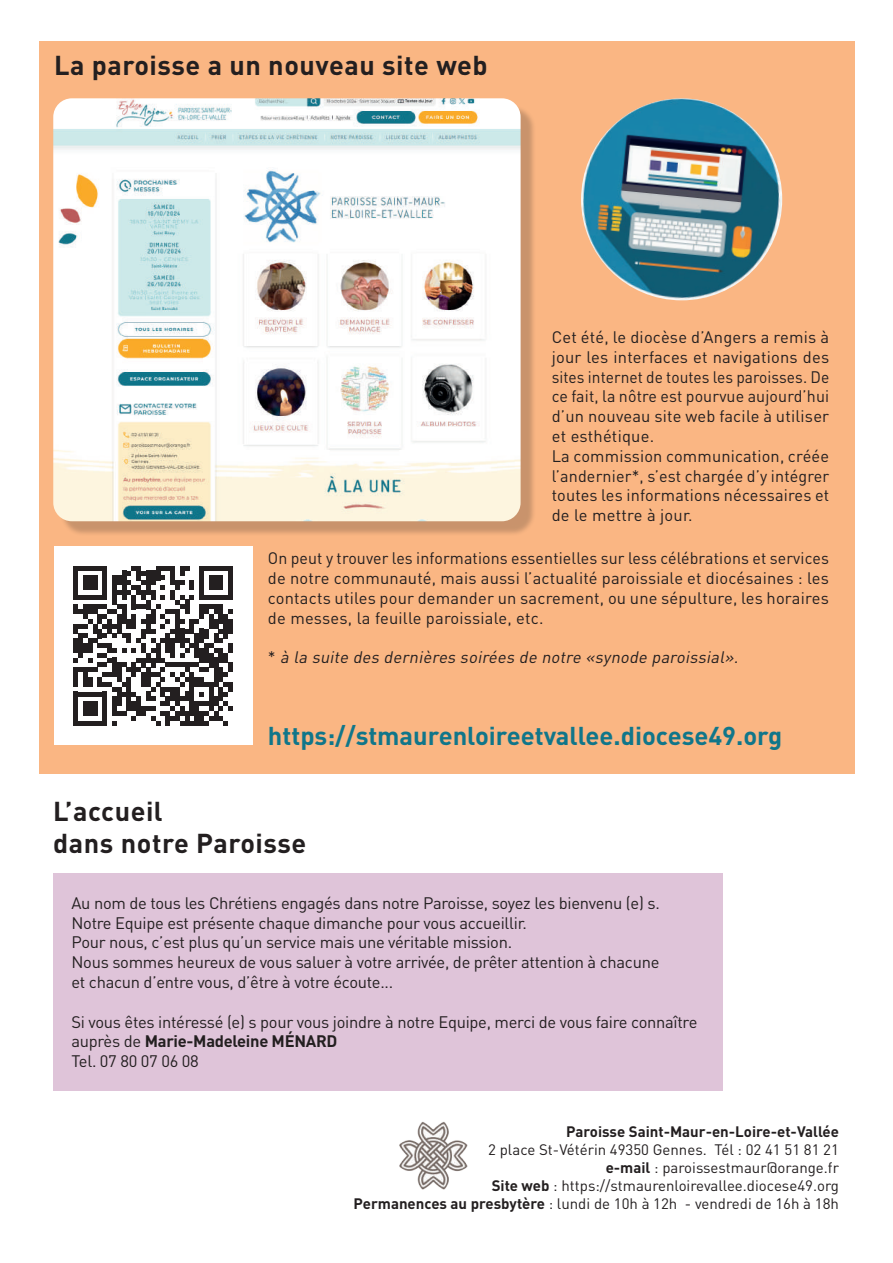
<style>
.page{position:relative;width:893px;height:1263px;background:#fff}
.page>*{position:absolute;margin:0;border:0;box-sizing:border-box;transform-origin:0 0}
.t1{font:700 27px/32.4px "DIN Pro";letter-spacing:.02em;color:#231f20}
.t2{font:700 25.5px "DIN Pro";color:#10768a}
.t3{font:16.5px/19.8px "DIN Pro";letter-spacing:-.015em;color:#231f20}
.t4{font:16.5px/19.8px "DIN Pro";letter-spacing:.01em;color:#231f20}
.t5{font:italic 16.5px "DIN Pro";color:#231f20}
.t6{font:15px/18px "DIN Pro";color:#231f20;text-align:right}
.t7{font:700 15px "DIN Pro";color:#231f20}
.s1{font-style:normal}
.s2{font-weight:700}
</style>
<div class="page">
<img style="left:399px;top:1121px;width:69px;height:69px">
<div style="left:39px;top:41px;width:815px;height:733px;background:#fab683"></div>
<div style="left:53px;top:873px;width:670px;height:217px;background:#dfc4d9"></div>
<div style="left:60px;top:104px;width:476px;height:433px;background:#231f20;opacity:.23"></div>
<img style="left:53px;top:98px;width:468px;height:423px">
<img style="left:581px;top:98px;width:201px;height:202px;border-radius:101px">
<div style="left:54px;top:546px;width:198px;height:199px;background:#fff"></div>
<svg style="left:73px;top:566px;width:160px;height:159px"></svg>
<h1 class="t1" style="left:54px;top:48px;width:435px">La paroisse a un nouveau site web</h1>
<p class="t4" style="left:552px;top:326px;width:279px">Cet été, le diocèse d’Angers a remis à jour les interfaces et navigations des sites internet de toutes les paroisses. De ce fait, la nôtre est pourvue aujourd’hui d’un nouveau site web facile à utiliser et esthétique.<br>La commission communication, créée l’andernier*, s’est chargée d’y intégrer toutes les informations nécessaires et de le mettre à jour.</p>
<p class="t3" style="left:268px;top:548px;width:563px;text-align:justify">On peut y trouver les informations essentielles sur less célébrations et services de notre communauté, mais aussi l’actualité paroissiale et diocésaines : les contacts utiles pour demander un sacrement, ou une sépulture, les horaires de messes, la feuille paroissiale, etc.</p>
<p class="t5" style="left:268px;top:646px;width:476px"><span class="s1">*</span> à la suite des dernières soirées de notre «synode paroissial».</p>
<h2 class="t2" style="left:268px;top:718px;width:516px">https://stmaurenloireetvallee.diocese49.org</h2>
<h1 class="t1" style="left:53px;top:794px;width:255px">L’accueil<br>dans notre Paroisse</h1>
<p class="t3" style="left:71px;top:892px;width:590px">Au nom de tous les Chrétiens engagés dans notre Paroisse, soyez les bienvenu (e) s.<br>Notre Equipe est présente chaque dimanche pour vous accueillir.<br>Pour nous, c’est plus qu’un service mais une véritable mission.<br>Nous sommes heureux de vous saluer à votre arrivée, de prêter attention à chacune et chacun d’entre vous, d’être à votre écoute...</p>
<p class="t3" style="left:71px;top:1011px;width:627px">Si vous êtes intéressé (e) s pour vous joindre à notre Equipe, merci de vous faire connaître auprès de <span class="s2">Marie-Madeleine MÉNARD<br></span>Tel. 07 80 07 06 08</p>
<p class="t7" style="left:566px;top:1121px;width:274px">Paroisse Saint-Maur-en-Loire-et-Vallée</p>
<p class="t6" style="left:354px;top:1140px;width:487px">2 place St-Vétérin 49350 Gennes. Tél : 02 41 51 81 21<br><span class="s2">e-mail</span> : paroissestmaur@orange.fr<br><span class="s2">Site web</span> : https://stmaurenloirevallee.diocese49.org<br><span class="s2">Permanences au presbytère</span> : lundi de 10h à 12h - vendredi de 16h à 18h</p>
</div>
